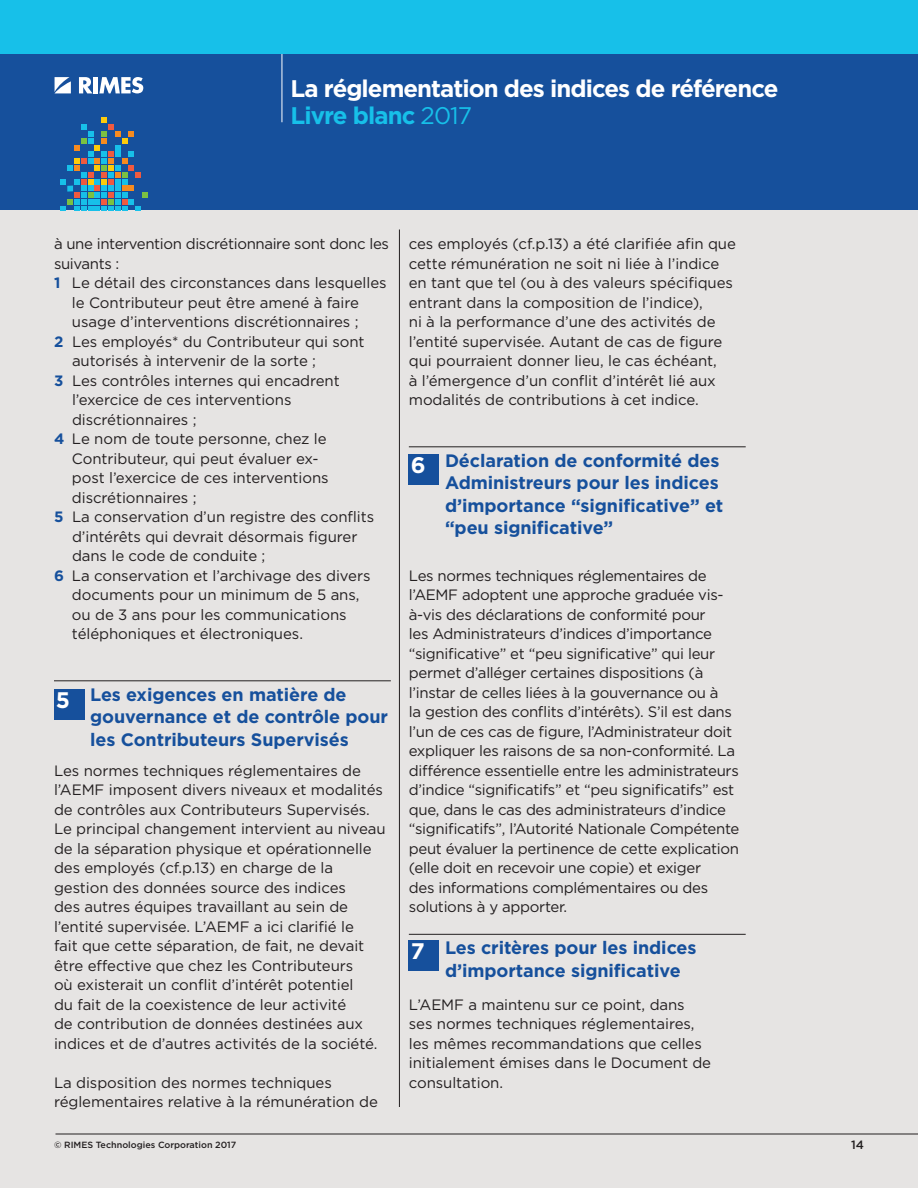
<style>
.page{position:relative;width:918px;height:1188px;background:#fff}
.page>*{position:absolute;margin:0;border:0;box-sizing:border-box;transform-origin:0 0}
.t1{font:700 24px/27px "Gotham";letter-spacing:-.04em;color:#fff}
.t2{font:700 22.5px "Gotham";color:#fff}
.t3{font:700 18px/22.5px "Gotham";letter-spacing:-.005em;color:#16509c}
.t4{font:15px/19.5px "Gotham";letter-spacing:-.005em;color:#231f20}
.t5{font:15px "Gotham";letter-spacing:-.025em;color:#231f20}
.t6{font:500 12px "Gotham";color:#231f20}
.t7{font:500 9px "Gotham";color:#231f20}
.s1{color:#17c0e9}
.s2{font-weight:400;color:#17c0e9}
.s3{font-weight:700;color:#16509c}
</style>
<div class="page">
<div style="left:0;top:189px;width:918px;height:999px;background:#e6e4e3"></div>
<div style="left:0;top:0;width:918px;height:210px;background:#16509c"></div>
<div style="left:0;top:0;width:918px;height:54px;background:#17c0e9"></div>
<hr style="left:56px;top:1134px;width:862px;height:1px;background:#231f20">
<svg style="left:60px;top:118px;width:88px;height:92px"></svg>
<svg style="left:54px;top:77px;width:17px;height:16px"></svg>
<svg style="left:79px;top:77px;width:13px;height:16px"></svg>
<hr style="left:94px;top:77px;width:4px;height:16px;background:#fff">
<svg style="left:99px;top:77px;width:44px;height:16px"></svg>
<hr style="left:282px;top:54px;width:1px;height:68px;background:#fff">
<hr style="left:54px;top:681px;width:337px;height:1px;background:#231f20">
<hr style="left:409px;top:447px;width:337px;height:1px;background:#231f20">
<hr style="left:409px;top:934px;width:337px;height:1px;background:#231f20">
<div style="left:54px;top:690px;width:30px;height:30px;background:#16509c"></div>
<div style="left:409px;top:454px;width:30px;height:30px;background:#16509c"></div>
<div style="left:409px;top:940px;width:30px;height:30px;background:#16509c"></div>
<hr style="left:399px;top:229px;width:1px;height:878px;background:#231f20">
<h1 class="t1" style="left:291px;top:75px;width:489px">La réglementation des indices de référence<br><span class="s1">Livre blanc</span> <span class="s2">2017</span></h1>
<p class="t5" style="left:54px;top:236px;width:337px">à une intervention discrétionnaire sont donc les</p>
<p class="t5" style="left:54px;top:255px;width:67px">suivants :</p>
<p class="t4" style="left:54px;top:273px;width:334px"><span class="s3">1</span> Le détail des circonstances dans lesquelles</p>
<p class="t4" style="left:72px;top:293px;width:289px">le Contributeur peut être amené à faire</p>
<p class="t4" style="left:72px;top:312px;width:288px">usage d’interventions discrétionnaires ;</p>
<p class="t4" style="left:54px;top:332px;width:312px"><span class="s3">2</span> Les employés* du Contributeur qui sont</p>
<p class="t4" style="left:72px;top:351px;width:246px">autorisés à intervenir de la sorte ;</p>
<p class="t4" style="left:54px;top:371px;width:287px"><span class="s3">3</span> Les contrôles internes qui encadrent</p>
<p class="t4" style="left:72px;top:390px;width:221px">l’exercice de ces interventions</p>
<p class="t4" style="left:72px;top:410px;width:126px">discrétionnaires ;</p>
<p class="t4" style="left:54px;top:429px;width:274px"><span class="s3">4</span> Le nom de toute personne, chez le</p>
<p class="t4" style="left:72px;top:449px;width:248px">Contributeur, qui peut évaluer ex-</p>
<p class="t4" style="left:72px;top:468px;width:258px">post l’exercice de ces interventions</p>
<p class="t4" style="left:72px;top:488px;width:126px">discrétionnaires ;</p>
<p class="t4" style="left:54px;top:507px;width:322px"><span class="s3">5</span> La conservation d’un registre des conflits</p>
<p class="t4" style="left:72px;top:527px;width:287px">d’intérêts qui devrait désormais figurer</p>
<p class="t4" style="left:72px;top:546px;width:195px">dans le code de conduite ;</p>
<p class="t4" style="left:54px;top:566px;width:318px"><span class="s3">6</span> La conservation et l’archivage des divers</p>
<p class="t4" style="left:72px;top:585px;width:289px">documents pour un minimum de 5 ans,</p>
<p class="t4" style="left:72px;top:605px;width:276px">ou de 3 ans pour les communications</p>
<p class="t4" style="left:72px;top:624px;width:233px">téléphoniques et électroniques.</p>
<p class="t3" style="left:90px;top:683px;width:300px">Les exigences en matière de gouvernance et de contrôle pour les Contributeurs Supervisés</p>
<p class="t4" style="left:54px;top:761px;width:333px">Les normes techniques réglementaires de l’AEMF imposent divers niveaux et modalités de contrôles aux Contributeurs Supervisés.<br>Le principal changement intervient au niveau de la séparation physique et opérationnelle des employés (cf.p.13) en charge de la gestion des données source des indices<br>des autres équipes travaillant au sein de l’entité supervisée. L’AEMF a ici clarifié le<br>fait que cette séparation, de fait, ne devait être effective que chez les Contributeurs<br>où existerait un conflit d’intérêt potentiel<br>du fait de la coexistence de leur activité<br>de contribution de données destinées aux indices et de d’autres activités de la société.</p>
<p class="t4" style="left:54px;top:1073px;width:325px">La disposition des normes techniques réglementaires relative à la rémunération de</p>
<h2 class="t2" style="left:56px;top:688px;width:16px">5</h2>
<p class="t4" style="left:409px;top:234px;width:329px">ces employés (cf.p.13) a été clarifiée afin que cette rémunération ne soit ni liée à l’indice en tant que tel (ou à des valeurs spécifiques entrant dans la composition de l’indice),<br>ni à la performance d’une des activités de l’entité supervisée. Autant de cas de figure qui pourraient donner lieu, le cas échéant,<br>à l’émergence d’un conflit d’intérêt lié aux modalités de contributions à cet indice.</p>
<p class="t3" style="left:445px;top:449px;width:280px">Déclaration de conformité des<br>Administreurs pour les indices d’importance “significative” et “peu significative”</p>
<p class="t4" style="left:409px;top:566px;width:332px">Les normes techniques réglementaires de l’AEMF adoptent une approche graduée vis&shy;à-vis des déclarations de conformité pour<br>les Administrateurs d’indices d’importance “significative” et “peu significative” qui leur permet d’alléger certaines dispositions (à l’instar de celles liées à la gouvernance ou à<br>la gestion des conflits d’intérêts). S’il est dans l’un de ces cas de figure, l’Administrateur doit expliquer les raisons de sa non-conformité. La différence essentielle entre les administrateurs d’indice “significatifs” et “peu significatifs” est que, dans le cas des administrateurs d’indice “significatifs”, l’Autorité Nationale Compétente peut évaluer la pertinence de cette explication (elle doit en recevoir une copie) et exiger<br>des informations complémentaires ou des solutions à y apporter.</p>
<p class="t3" style="left:445px;top:936px;width:253px">Les critères pour les indices d’importance significative</p>
<p class="t4" style="left:409px;top:995px;width:304px">L’AEMF a maintenu sur ce point, dans ses normes techniques réglementaires, les mêmes recommandations que celles initialement émises dans le Document de consultation.</p>
<h2 class="t2" style="left:411px;top:452px;width:16px">6</h2>
<h2 class="t2" style="left:411px;top:938px;width:15px">7</h2>
<p class="t7" style="left:54px;top:1140px;width:184px">© RIMES Technologies Corporation 2017</p>
<p class="t6" style="left:851px;top:1137px;width:14px">14</p>
</div>
